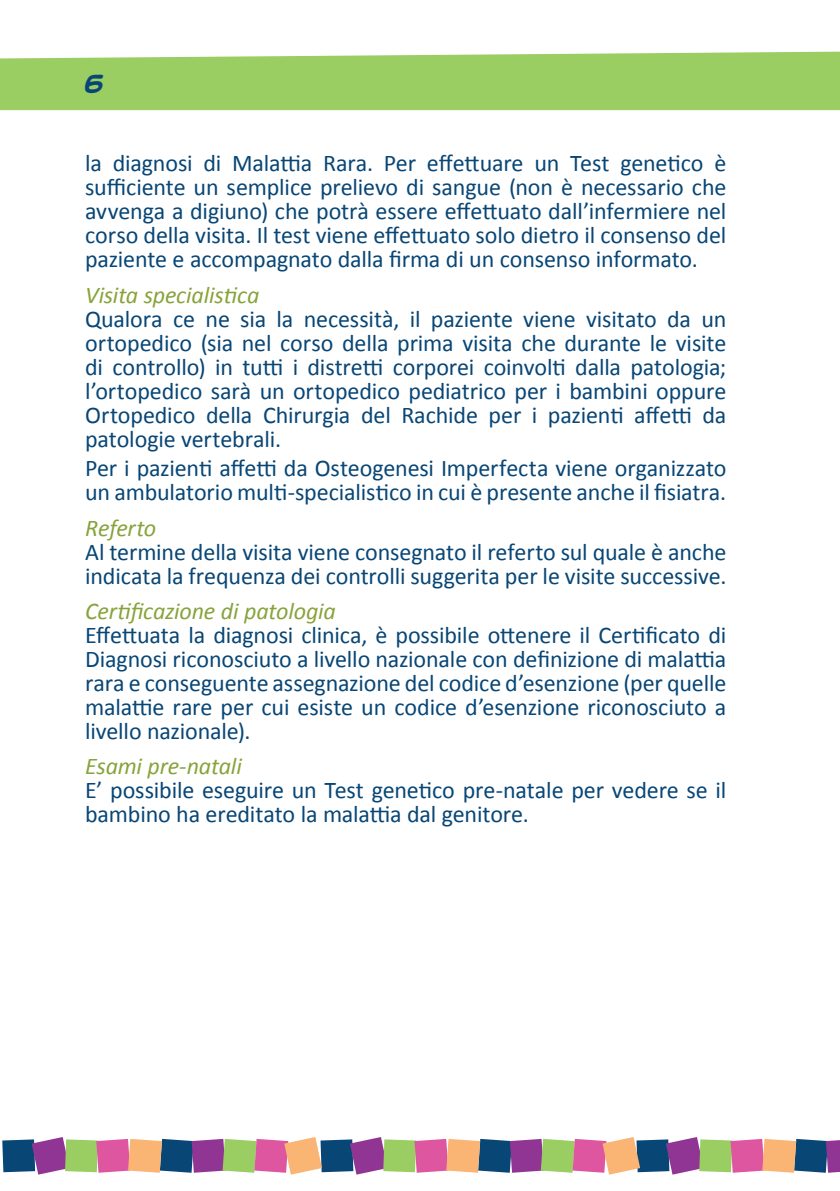
<style>
.page{position:relative;width:840px;height:1191px;background:#fff}
.page>*{position:absolute;margin:0;border:0;box-sizing:border-box;transform-origin:0 0}
.t1{font:24px/24px "Calibri";letter-spacing:-.005em;color:#084676;text-align:justify}
.t2{font:italic 24px "Calibri";letter-spacing:-.005em;color:#87a33b}
.t3{font:700 24px "Sunday Comics BB";color:#084676}
</style>
<div class="page">
<svg style="left:0;top:51px;width:839px;height:59px;background:#a0d06c"></svg>
<svg style="left:2px;top:1137px;width:837px;height:37px;background:#a68a93"></svg>
<p class="t3" style="left:84px;top:69px;width:22px">6</p>
<p class="t1" style="left:85px;top:150px;width:642px">la diagnosi di Malattia Rara. Per effettuare un Test genetico è sufficiente un semplice prelievo di sangue (non è necessario che avvenga a digiuno) che potrà essere effettuato dall’infermiere nel corso della visita. Il test viene effettuato solo dietro il consenso del paziente e accompagnato dalla firma di un consenso informato.</p>
<p class="t2" style="left:85px;top:280px;width:176px">Visita specialistica</p>
<p class="t1" style="left:85px;top:305px;width:642px">Qualora ce ne sia la necessità, il paziente viene visitato da un ortopedico (sia nel corso della prima visita che durante le visite di controllo) in tutti i distretti corporei coinvolti dalla patologia; l’ortopedico sarà un ortopedico pediatrico per i bambini oppure Ortopedico della Chirurgia del Rachide per i pazienti affetti da patologie vertebrali.</p>
<p class="t1" style="left:85px;top:455px;width:642px">Per i pazienti affetti da Osteogenesi Imperfecta viene organizzato un ambulatorio multi-specialistico in cui è presente anche il fisiatra.</p>
<p class="t2" style="left:85px;top:513px;width:72px">Referto</p>
<p class="t1" style="left:85px;top:538px;width:642px">Al termine della visita viene consegnato il referto sul quale è anche indicata la frequenza dei controlli suggerita per le visite successive.</p>
<p class="t2" style="left:85px;top:596px;width:252px">Certificazione di patologia</p>
<p class="t1" style="left:85px;top:622px;width:642px">Effettuata la diagnosi clinica, è possibile ottenere il Certificato di Diagnosi riconosciuto a livello nazionale con definizione di malattia rara e conseguente assegnazione del codice d’esenzione (per quelle malattie rare per cui esiste un codice d’esenzione riconosciuto a livello nazionale).</p>
<p class="t2" style="left:85px;top:751px;width:158px">Esami pre-natali</p>
<p class="t1" style="left:85px;top:777px;width:642px">E’ possibile eseguire un Test genetico pre-natale per vedere se il bambino ha ereditato la malattia dal genitore.</p>
</div>
